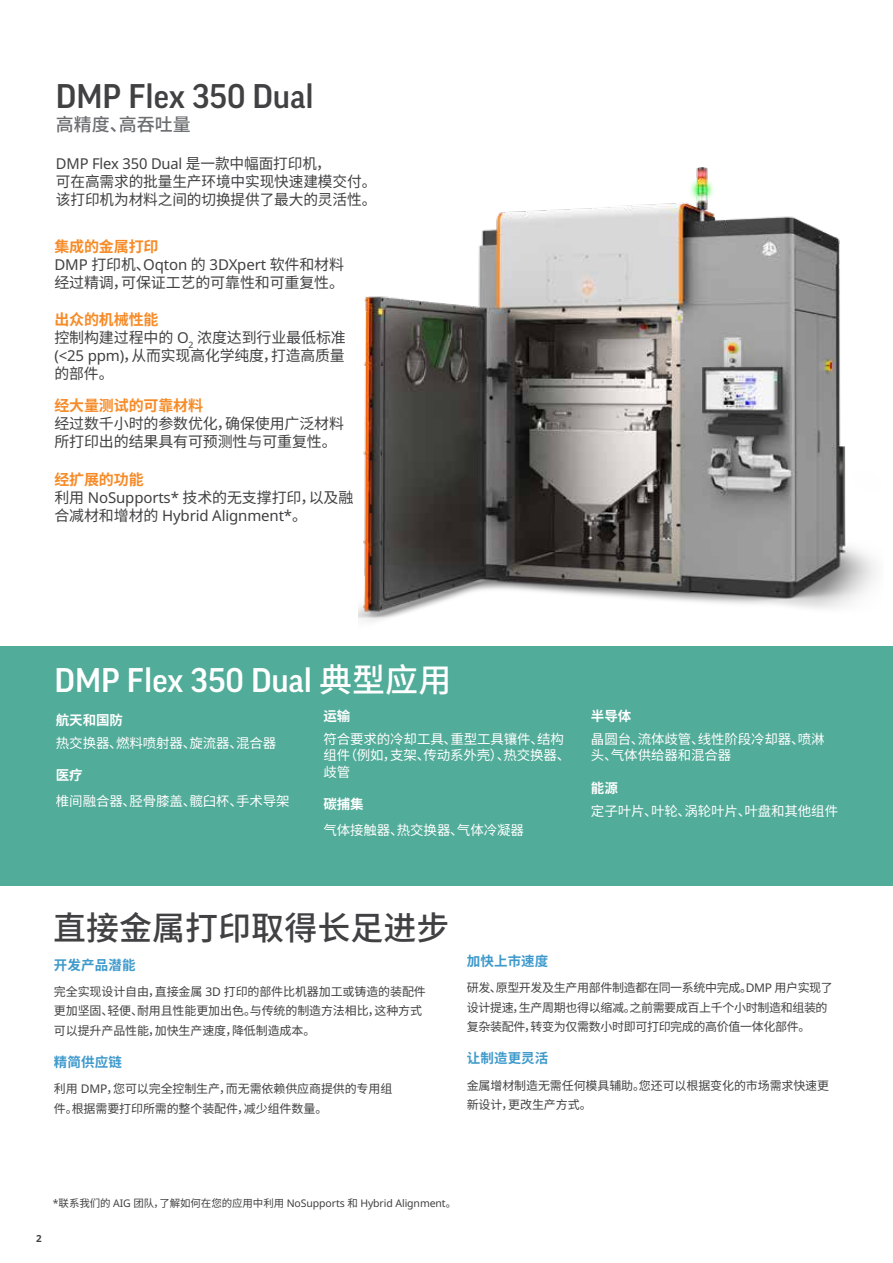
<style>
.page{position:relative;width:893px;height:1263px;background:#fff}
.page>*{position:absolute;margin:0;border:0;box-sizing:border-box;transform-origin:0 0}
.t1{font:500 33px "Good Pro";color:#fff}
.t2{font:500 33px "Good Pro";color:#414042}
.t3{font:500 33px "Noto Sans CJ Ksc";color:#414042}
.t4{font:500 18px "Noto Sans CJ Ksc";color:#6d6e71}
.t5{font:15px/18px "Noto Sans CJ Ksc";letter-spacing:-.01em;color:#414042}
.t6{font:15px "Noto Sans";letter-spacing:-.01em;color:#414042}
.t7{font:700 15px "Noto Sans CJ Ksc";letter-spacing:-.01em;color:#f68b28}
.t8{font:13.5px/16.2px "Noto Sans CJ Ksc";letter-spacing:-.01em;color:#fff}
.t9{font:700 13.5px "Noto Sans CJ Ksc";letter-spacing:.01em;color:#3f9acc}
.t10{font:700 13.5px "Noto Sans CJ Ksc";letter-spacing:-.01em;color:#fff}
.t11{font:12px/19.5px "Noto Sans CJ Ksc";letter-spacing:-.01em;color:#414042}
.t12{font:12px/19.5px "Noto Sans CJ Ksc";letter-spacing:-.03em;color:#414042}
.t13{font:10.5px "Noto Sans";letter-spacing:-.01em;color:#414042}
.t14{font:700 9.75px "Noto Sans";color:#414042}
.s1{font-family:"Noto Sans CJ Ksc"}
.s2{font-weight:700;color:#f68b28}
.s3{font-family:"Noto Sans"}
</style>
<div class="page">
<div style="left:0;top:646px;width:893px;height:240px;background:#51ac99"></div>
<img style="left:358px;top:167px;width:518px;height:454px">
<h1 class="t2" style="left:56px;top:78px;width:259px">DMP Flex 350 Dual</h1>
<p class="t4" style="left:56px;top:114px;width:136px">高精度、高吞吐量</p>
<p class="t6" style="left:56px;top:153px;width:276px">DMP Flex 350 Dual <span class="s1">是一款中幅面打印机，</span></p>
<p class="t5" style="left:56px;top:173px;width:322px">可在高需求的批量生产环境中实现快速建模交付。该打印机为材料之间的切换提供了最大的灵活性。</p>
<p class="t7" style="left:54px;top:238px;width:106px">集成的金属打印</p>
<p class="t6" style="left:54px;top:255px;width:291px">DMP <span class="s1">打印机、</span>Oqton <span class="s1">的</span> 3DXpert <span class="s1">软件和材料</span></p>
<p class="t5" style="left:54px;top:274px;width:291px">经过精调，可保证工艺的可靠性和可重复性。</p>
<p class="t5" style="left:54px;top:311px;width:293px"><span class="s2">出众的机械性能<br></span>控制构建过程中的 <span class="s3">O</span><sub>2</sub> 浓度达到行业最低标准<span class="s3">(&lt;25 ppm)</span>，从而实现高化学纯度，打造高质量的部件。</p>
<p class="t7" style="left:54px;top:397px;width:150px">经大量测试的可靠材料</p>
<p class="t5" style="left:54px;top:415px;width:291px">经过数千小时的参数优化，确保使用广泛材料所打印出的结果具有可预测性与可重复性。</p>
<p class="t5" style="left:54px;top:471px;width:300px"><span class="s2">经扩展的功能<br></span>利用 <span class="s3">NoSupports*</span> 技术的无支撑打印，以及融</p>
<p class="t6" style="left:54px;top:505px;width:254px"><span class="s1">合减材和增材的</span> Hybrid Alignment*<span class="s1">。</span></p>
<h1 class="t1" style="left:54px;top:662px;width:398px">DMP Flex 350 Dual <span class="s1">典型应用</span></h1>
<p class="t10" style="left:56px;top:712px;width:68px">航天和国防</p>
<p class="t8" style="left:56px;top:735px;width:222px">热交换器、燃料喷射器、旋流器、混合器</p>
<p class="t10" style="left:56px;top:767px;width:28px">医疗</p>
<p class="t8" style="left:56px;top:793px;width:235px">椎间融合器、胫骨膝盖、髋臼杯、手术导架</p>
<p class="t10" style="left:323px;top:709px;width:28px">运输</p>
<p class="t8" style="left:323px;top:731px;width:248px">符合要求的冷却工具、重型工具镶件、结构组件（例如，支架、传动系外壳）、热交换器、歧管</p>
<p class="t10" style="left:323px;top:796px;width:42px">碳捕集</p>
<p class="t8" style="left:323px;top:822px;width:202px">气体接触器、热交换器、气体冷凝器</p>
<p class="t10" style="left:591px;top:709px;width:42px">半导体</p>
<p class="t8" style="left:591px;top:731px;width:235px">晶圆台、流体歧管、线性阶段冷却器、喷淋头、气体供给器和混合器</p>
<p class="t10" style="left:591px;top:780px;width:28px">能源</p>
<p class="t8" style="left:591px;top:803px;width:249px">定子叶片、叶轮、涡轮叶片、叶盘和其他组件</p>
<h1 class="t3" style="left:53px;top:909px;width:398px">直接金属打印取得长足进步</h1>
<p class="t9" style="left:54px;top:957px;width:83px">开发产品潜能</p>
<p class="t11" style="left:54px;top:982px;width:373px">完全实现设计自由，直接金属 <span class="s3">3D</span> 打印的部件比机器加工或铸造的装配件更加坚固、轻便、耐用且性能更加出色。与传统的制造方法相比，这种方式可以提升产品性能，加快生产速度，降低制造成本。</p>
<p class="t9" style="left:54px;top:1054px;width:70px">精简供应链</p>
<p class="t11" style="left:54px;top:1079px;width:340px">利用 <span class="s3">DMP</span>，您可以完全控制生产，而无需依赖供应商提供的专用组件。根据需要打印所需的整个装配件，减少组件数量。</p>
<p class="t9" style="left:467px;top:953px;width:83px">加快上市速度</p>
<p class="t12" style="left:467px;top:978px;width:368px">研发、原型开发及生产用部件制造都在同一系统中完成。<span class="s3">DMP</span> 用户实现了设计提速，生产周期也得以缩减。之前需要成百上千个小时制造和组装的复杂装配件，转变为仅需数小时即可打印完成的高价值一体化部件。</p>
<p class="t9" style="left:467px;top:1051px;width:83px">让制造更灵活</p>
<p class="t11" style="left:467px;top:1076px;width:364px">金属增材制造无需任何模具辅助。您还可以根据变化的市场需求快速更新设计，更改生产方式。</p>
<p class="t14" style="left:36px;top:1231px;width:7px">2</p>
<p class="t13" style="left:53px;top:1195px;width:405px">*<span class="s1">联系我们的</span> AIG <span class="s1">团队，了解如何在您的应用中利用</span> NoSupports <span class="s1">和</span> Hybrid Alignment<span class="s1">。</span></p>
</div>
